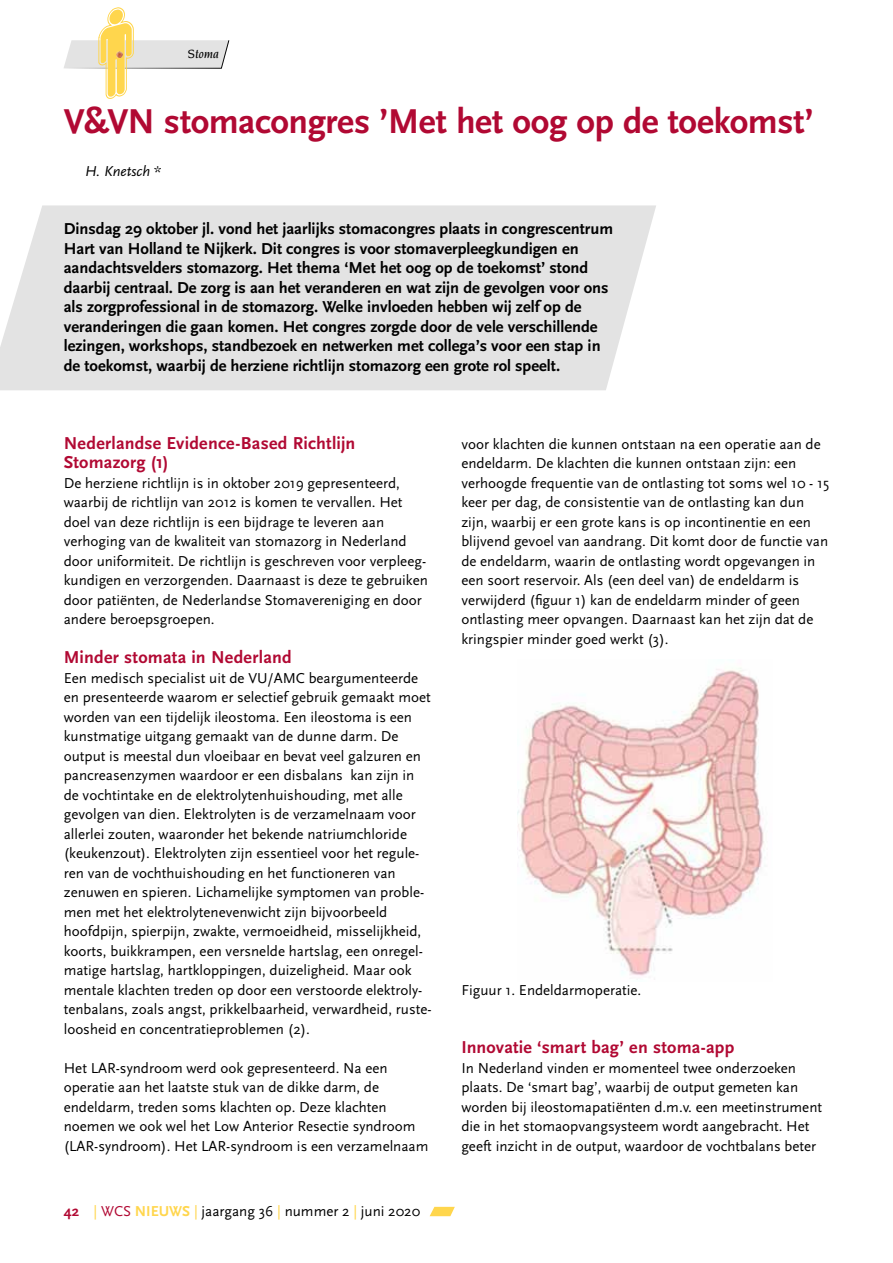
<style>
.page{position:relative;width:893px;height:1263px;background:#fff}
.page>*{position:absolute;margin:0;border:0;box-sizing:border-box;transform-origin:0 0}
.t1{font:700 36px "Scala Sans";letter-spacing:-.01em;color:#b10933}
.t2{font:700 18px/19.5px "Scala Sans";letter-spacing:.01em;color:#b10933}
.t3{font:700 16.5px/19.5px "Scala Sans";color:#000}
.t4{font:15px/19.5px "Scala Sans";color:#000}
.t5{font:italic 15px "Scala Sans";color:#000}
.t6{font:italic 500 12.9px "Novarese Std";color:#000}
.s1{font-weight:700;color:#b10933}
.s2{color:#ffd64d}
.s3{color:#b10933}
.s4{font-weight:700;color:#ffd64d}
</style>
<div class="page">
<svg style="left:430px;top:1207px;width:25px;height:9px"></svg>
<svg style="left:64px;top:7px;width:166px;height:92px"></svg>
<div style="left:0;top:205px;width:656px;height:185px;background:#e3e3e3"></div>
<img style="left:517px;top:668px;width:247px;height:308px">
<p class="t6" style="left:188px;top:47px;width:32px">Stoma</p>
<h1 class="t1" style="left:64px;top:102px;width:751px">V&amp;VN stomacongres ’Met het oog op de toekomst’</h1>
<p class="t5" style="left:85px;top:163px;width:78px">H. Knetsch *</p>
<p class="t3" style="left:64px;top:220px;width:551px">Dinsdag 29 oktober jl. vond het jaarlijks stomacongres plaats in congrescentrum Hart van Holland te Nijkerk. Dit congres is voor stomaverpleegkundigen en aandachtsvelders stomazorg. Het thema ‘Met het oog op de toekomst’ stond daarbij centraal. De zorg is aan het veranderen en wat zijn de gevolgen voor ons als zorgprofessional in de stomazorg. Welke invloeden hebben wij zelf op de veranderingen die gaan komen. Het congres zorgde door de vele verschillende lezingen, workshops, standbezoek en netwerken met collega’s voor een stap in de toekomst, waarbij de herziene richtlijn stomazorg een grote rol speelt.</p>
<p class="t2" style="left:64px;top:434px;width:293px">Nederlandse Evidence-Based Richtlijn<br>Stomazorg (1)</p>
<p class="t4" style="left:64px;top:473px;width:366px">De herziene richtlijn is in oktober 2019 gepresenteerd, waarbij de richtlijn van 2012 is komen te vervallen. Het doel van deze richtlijn is een bijdrage te leveren aan verhoging van de kwaliteit van stomazorg in Nederland door uniformiteit. De richtlijn is geschreven voor verpleeg&shy;kundigen en verzorgenden. Daarnaast is deze te gebruiken door patiënten, de Nederlandse Stomavereniging en door andere beroepsgroepen.</p>
<p class="t2" style="left:64px;top:648px;width:229px">Minder stomata in Nederland</p>
<p class="t4" style="left:64px;top:668px;width:369px">Een medisch specialist uit de VU/AMC beargumenteerde en presenteerde waarom er selectief gebruik gemaakt moet worden van een tijdelijk ileostoma. Een ileostoma is een kunstmatige uitgang gemaakt van de dunne darm. De output is meestal dun vloeibaar en bevat veel galzuren en pancreasenzymen waardoor er een disbalans kan zijn in de vochtintake en de elektrolytenhuishouding, met alle gevolgen van dien. Elektrolyten is de verzamelnaam voor allerlei zouten, waaronder het bekende natriumchloride (keukenzout). Elektrolyten zijn essentieel voor het regule&shy;ren van de vochthuishouding en het functioneren van zenuwen en spieren. Lichamelijke symptomen van proble&shy;men met het elektrolytenevenwicht zijn bijvoorbeeld hoofdpijn, spierpijn, zwakte, vermoeidheid, misselijkheid, koorts, buikkrampen, een versnelde hartslag, een onregel&shy;matige hartslag, hartkloppingen, duizeligheid. Maar ook mentale klachten treden op door een verstoorde elektroly&shy;tenbalans, zoals angst, prikkelbaarheid, verwardheid, ruste&shy;loosheid en concentratieproblemen (2).</p>
<p class="t4" style="left:64px;top:1058px;width:366px">Het LAR-syndroom werd ook gepresenteerd. Na een operatie aan het laatste stuk van de dikke darm, de endeldarm, treden soms klachten op. Deze klachten noemen we ook wel het Low Anterior Resectie syndroom (LAR-syndroom). Het LAR-syndroom is een verzamelnaam</p>
<p class="t4" style="left:64px;top:1202px;width:358px"><span class="s1">42</span> <span class="s2">|</span> <span class="s3">WCS</span> <span class="s4">NIEUWS</span> <span class="s2">|</span> jaargang 36 <span class="s2">|</span> nummer 2 <span class="s2">|</span> juni 2020</p>
<p class="t4" style="left:461px;top:434px;width:369px">voor klachten die kunnen ontstaan na een operatie aan de endeldarm. De klachten die kunnen ontstaan zijn: een verhoogde frequentie van de ontlasting tot soms wel 10 - 15 keer per dag, de consistentie van de ontlasting kan dun zijn, waarbij er een grote kans is op incontinentie en een blijvend gevoel van aandrang. Dit komt door de functie van de endeldarm, waarin de ontlasting wordt opgevangen in een soort reservoir. Als (een deel van) de endeldarm is verwijderd (figuur 1) kan de endeldarm minder of geen ontlasting meer opvangen. Daarnaast kan het zijn dat de kringspier minder goed werkt (3).</p>
<p class="t4" style="left:461px;top:980px;width:182px">Figuur 1. Endeldarmoperatie.</p>
<p class="t2" style="left:461px;top:1038px;width:275px">Innovatie ‘smart bag’ en stoma-app</p>
<p class="t4" style="left:461px;top:1058px;width:362px">In Nederland vinden er momenteel twee onderzoeken plaats. De ‘smart bag’, waarbij de output gemeten kan worden bij ileostomapatiënten d.m.v. een meetinstrument die in het stomaopvangsysteem wordt aangebracht. Het geeft inzicht in de output, waardoor de vochtbalans beter</p>
</div>
